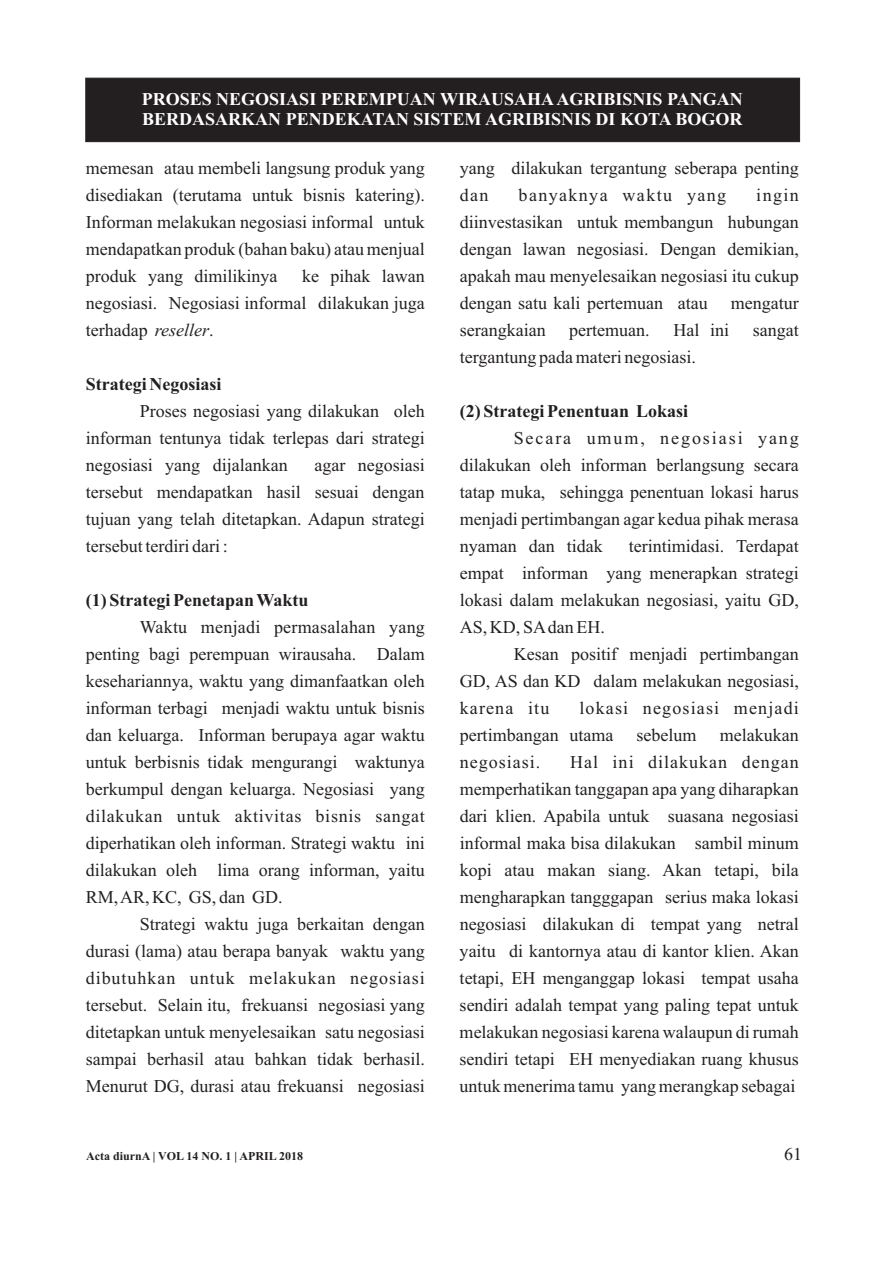
<style>
.page{position:relative;width:893px;height:1263px;background:#fff}
.page>*{position:absolute;margin:0;border:0;box-sizing:border-box;transform-origin:0 0}
.t1{font:18px/27px "Times New Roman";color:#231f20;text-align:justify}
.t2{font:700 18px/20px "Times New Roman";color:#fff}
.t3{font:700 18px "Times New Roman";color:#231f20}
.t4{font:18px/27px "Times New Roman";letter-spacing:.065em;color:#231f20}
.t5{font:18px "Times New Roman";letter-spacing:.075em;color:#231f20}
.t6{font:18px "Times New Roman";letter-spacing:.055em;color:#231f20}
.t7{font:700 12px "Times New Roman";color:#231f20}
.s1{font-style:italic}
</style>
<div class="page">
<div style="left:85px;top:77px;width:715px;height:65px;background:#231f20"></div>
<p class="t2" style="left:142px;top:91px;width:602px">PROSES NEGOSIASI PEREMPUAN WIRAUSAHAAGRIBISNIS PANGAN<br>BERDASARKAN PENDEKATAN SISTEM AGRIBISNIS DI KOTA BOGOR</p>
<p class="t1" style="left:86px;top:156px;width:341px">memesan atau membeli langsung produk yang disediakan (terutama untuk bisnis katering).<br>Informan melakukan negosiasi informal untuk mendapatkan produk (bahan baku) atau menjual produk yang dimilikinya</p>
<p class="t1" style="left:86px;top:264px;width:341px;text-indent:216px">ke pihak lawan negosiasi. Negosiasi informal dilakukan juga terhadap <span class="s1">reseller</span>.</p>
<p class="t3" style="left:86px;top:378px;width:137px">Strategi Negosiasi</p>
<p class="t1" style="left:86px;top:399px;width:341px;text-indent:54px">Proses negosiasi yang dilakukan oleh informan tentunya tidak terlepas dari strategi negosiasi yang dijalankan</p>
<p class="t1" style="left:86px;top:453px;width:341px;text-indent:229px">agar negosiasi tersebut mendapatkan hasil sesuai dengan tujuan yang telah ditetapkan. Adapun strategi tersebut terdiri dari :</p>
<p class="t3" style="left:86px;top:594px;width:224px">(1) Strategi Penetapan Waktu</p>
<p class="t1" style="left:86px;top:615px;width:341px;text-indent:54px">Waktu menjadi permasalahan yang penting bagi perempuan wirausaha. Dalam kesehariannya, waktu yang dimanfaatkan oleh informan terbagi menjadi waktu untuk bisnis dan keluarga. Informan berupaya agar waktu untuk berbisnis tidak mengurangi waktunya berkumpul dengan keluarga. Negosiasi yang dilakukan untuk aktivitas bisnis sangat diperhatikan oleh informan. Strategi waktu ini dilakukan oleh lima orang informan, yaitu RM, AR, KC, GS, dan GD.</p>
<p class="t1" style="left:86px;top:912px;width:341px;text-indent:54px">Strategi waktu juga berkaitan dengan durasi (lama) atau berapa banyak waktu yang dibutuhkan untuk melakukan negosiasi tersebut. Selain itu, frekuansi negosiasi yang ditetapkan untuk menyelesaikan satu negosiasi sampai berhasil atau bahkan tidak berhasil.<br>Menurut DG, durasi atau frekuansi negosiasi</p>
<p class="t7" style="left:86px;top:1152px;width:218px">Acta diurnA | VOL 14 NO. 1 | APRIL 2018</p>
<p class="t1" style="left:460px;top:156px;width:341px">yang dilakukan tergantung seberapa penting dan</p>
<p class="t1" style="left:460px;top:183px;width:341px;text-indent:297px">ingin diinvestasikan untuk membangun hubungan dengan lawan negosiasi. Dengan demikian, apakah mau menyelesaikan negosiasi itu cukup dengan satu kali pertemuan atau</p>
<p class="t5" style="left:519px;top:189px;width:209px">banyaknya waktu yang</p>
<p class="t1" style="left:731px;top:291px;width:69px">mengatur</p>
<p class="t1" style="left:460px;top:318px;width:87px">serangkaian</p>
<p class="t1" style="left:569px;top:318px;width:82px">pertemuan.</p>
<p class="t1" style="left:673px;top:318px;width:57px">Hal ini</p>
<p class="t1" style="left:753px;top:318px;width:47px">sangat</p>
<p class="t1" style="left:460px;top:345px;width:238px">tergantung pada materi negosiasi.</p>
<p class="t3" style="left:460px;top:405px;width:230px">(2) Strategi Penentuan Lokasi</p>
<p class="t1" style="left:460px;top:426px;width:341px;text-indent:54px">Secara umum, negosiasi yang dilakukan oleh informan berlangsung secara tatap muka, sehingga penentuan lokasi harus menjadi pertimbangan agar kedua pihak merasa nyaman dan tidak</p>
<p class="t1" style="left:460px;top:534px;width:341px;text-indent:169px">terintimidasi. Terdapat empat informan yang menerapkan strategi lokasi dalam melakukan negosiasi, yaitu GD, AS, KD, SAdan EH.</p>
<p class="t1" style="left:460px;top:642px;width:341px;text-indent:54px">Kesan positif menjadi pertimbangan GD, AS dan KD dalam melakukan negosiasi, karena itu</p>
<p class="t4" style="left:460px;top:696px;width:341px;text-indent:120px">lokasi negosiasi menjadi pertimbangan utama</p>
<p class="t1" style="left:637px;top:723px;width:61px">sebelum</p>
<p class="t1" style="left:720px;top:723px;width:80px">melakukan</p>
<p class="t1" style="left:460px;top:750px;width:341px;text-indent:110px">Hal ini dilakukan dengan memperhatikan tanggapan apa yang diharapkan dari klien. Apabila untuk suasana negosiasi informal maka bisa dilakukan sambil minum kopi atau makan siang. Akan tetapi, bila mengharapkan tangggapan serius maka lokasi negosiasi dilakukan di tempat yang netral yaitu di kantornya atau di kantor klien. Akan tetapi, EH menganggap lokasi tempat usaha sendiri adalah tempat yang paling tepat untuk melakukan negosiasi karena walaupun di rumah sendiri tetapi EH menyediakan ruang khusus untuk menerima tamu yang merangkap sebagai</p>
<p class="t6" style="left:460px;top:756px;width:82px">negosiasi.</p>
<p class="t1" style="left:784px;top:1142px;width:19px">61</p>
</div>
